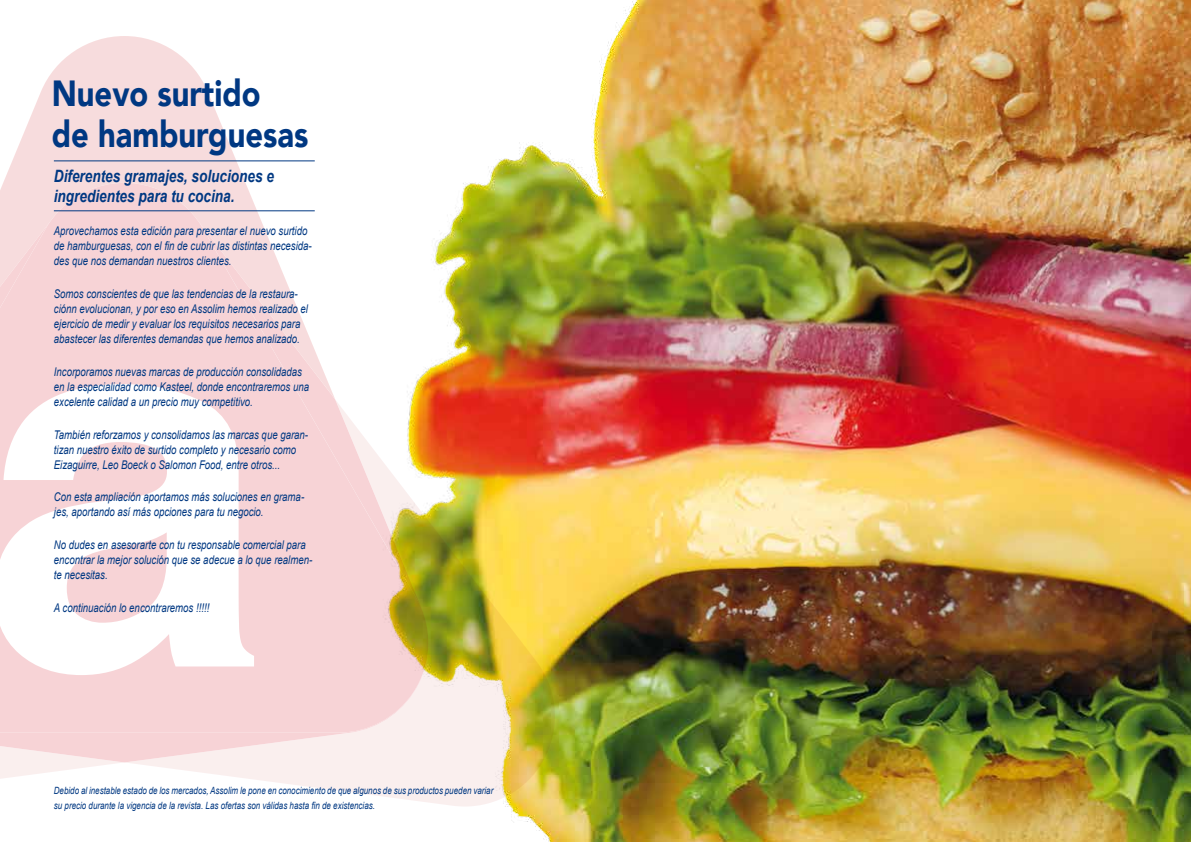
<style>
.page{position:relative;width:1191px;height:842px;background:#fff}
.page>*{position:absolute;margin:0;border:0;box-sizing:border-box;transform-origin:0 0}
.t1{font:900 36.3px/41px "Avenir";color:#003882;scale:.85 1}
.t2{font:italic 700 17px/20.4px "Arial";color:#003882;scale:.8 1}
.t3{font:italic 12px/15px "Arial";color:#003882;scale:.8 1}
.t4{font:italic 10px/15px "Arial";color:#003882;scale:.8 1}
</style>
<div class="page">
<img style="left:0;top:0;width:1191px;height:842px">
<hr style="left:54px;top:161px;width:261px;height:1px;background:#003882">
<hr style="left:54px;top:211px;width:261px;height:1px;background:#003882">
<h1 class="t1" style="left:52px;top:72px;width:303px">Nuevo surtido<br>de hamburguesas</h1>
<h2 class="t2" style="left:54px;top:166px;width:276px">Diferentes gramajes, soluciones e ingredientes para tu cocina.</h2>
<p class="t3" style="left:54px;top:223px;width:324px">Aprovechamos esta edición para presentar el nuevo surtido de hamburguesas, con el fin de cubrir las distintas necesida&shy;des que nos demandan nuestros clientes.</p>
<p class="t3" style="left:54px;top:286px;width:319px">Somos conscientes de que las tendencias de la restaura&shy;ciónn evolucionan, y por eso en Assolim hemos realizado el ejercicio de medir y evaluar los requisitos necesarios para abastecer las diferentes demandas que hemos analizado.</p>
<p class="t3" style="left:54px;top:364px;width:320px">Incorporamos nuevas marcas de producción consolidadas en la especialidad como Kasteel, donde encontraremos una excelente calidad a un precio muy competitivo.</p>
<p class="t3" style="left:54px;top:427px;width:319px">También reforzamos y consolidamos las marcas que garan&shy;tizan nuestro éxito de surtido completo y necesario como<br>Eizaguirre, Leo Boeck o Salomon Food, entre otros...</p>
<p class="t3" style="left:54px;top:490px;width:314px">Con esta ampliación aportamos más soluciones en grama&shy;jes, aportando así más opciones para tu negocio.</p>
<p class="t3" style="left:54px;top:538px;width:324px">No dudes en asesorarte con tu responsable comercial para encontrar la mejor solución que se adecue a lo que realmen&shy;te necesitas.</p>
<p class="t3" style="left:54px;top:600px;width:196px">A continuación lo encontraremos !!!!!</p>
<p class="t4" style="left:54px;top:783px;width:551px">Debido al inestable estado de los mercados, Assolim le pone en conocimiento de que algunos de sus productos pueden variar su precio durante la vigencia de la revista. Las ofertas son válidas hasta fin de existencias.</p>
</div>
